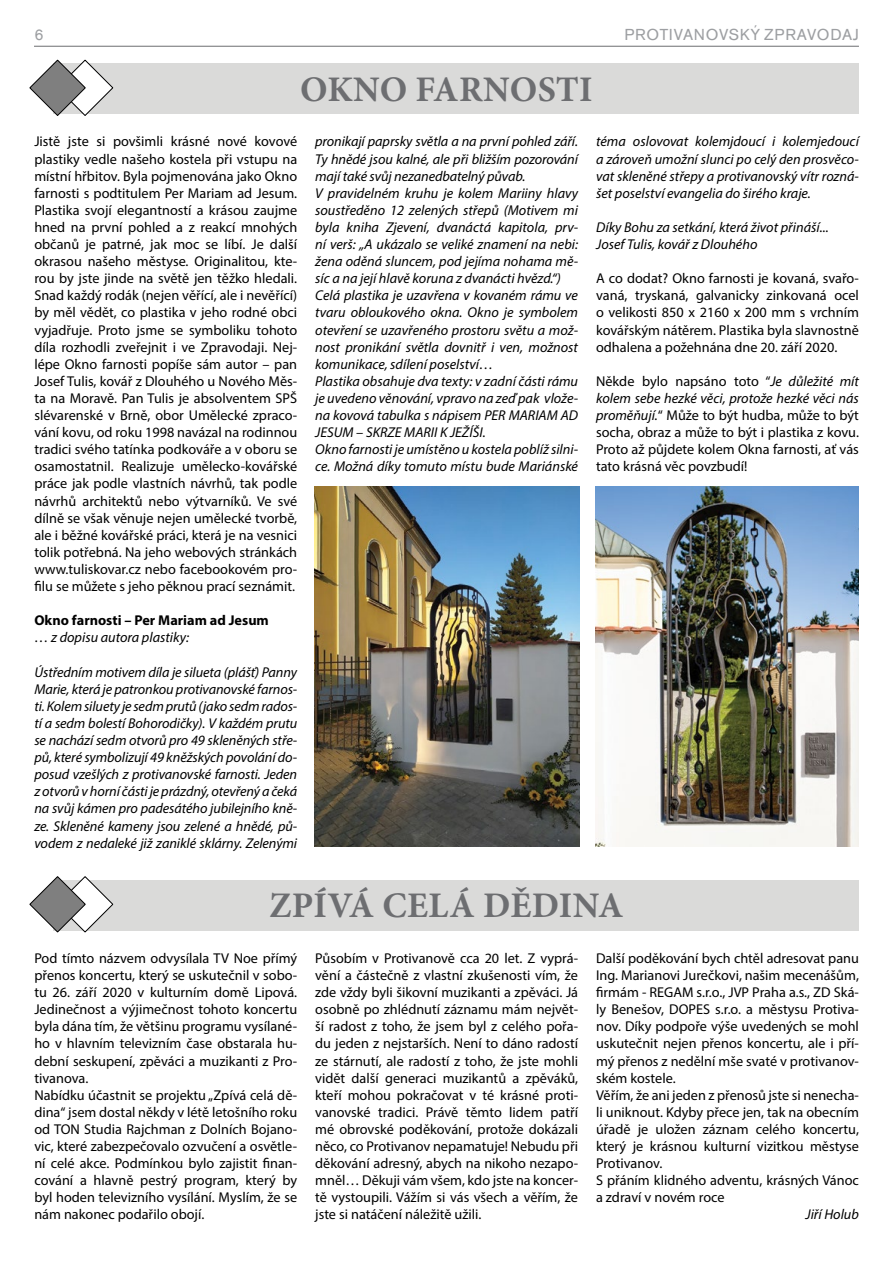
<style>
.page{position:relative;width:893px;height:1263px;background:#fff}
.page>*{position:absolute;margin:0;border:0;box-sizing:border-box;transform-origin:0 0}
.t1{font:700 36px "Minion Pro";letter-spacing:.01em;color:#6d6e71}
.t2{font:16.5px "Accius TEE";letter-spacing:.045em;color:#9d9fa2}
.t3{font:14.25px/17.1px "Myriad Pro";color:#000;text-align:justify}
.t4{font:italic 14.25px/17.1px "Myriad Pro";color:#000;text-align:justify}
.t5{font:700 14.25px "Myriad Pro";color:#000}
.s1{font-style:italic}
</style>
<div class="page">
<hr style="left:34px;top:46px;width:825px;height:1px;background:#6d6e71">
<div style="left:53px;top:64px;width:805px;height:50px;background:#dadad9"></div>
<svg style="left:29px;top:60px;width:84px;height:56px"></svg>
<div style="left:53px;top:880px;width:805px;height:50px;background:#dadad9"></div>
<svg style="left:29px;top:876px;width:84px;height:56px"></svg>
<img style="left:315px;top:486px;width:264px;height:360px">
<img style="left:595px;top:486px;width:264px;height:360px">
<p class="t2" style="left:34px;top:25px;width:11px">6</p>
<p class="t2" style="left:624px;top:25px;width:236px">PROTIVANOVSKÝ ZPRAVODAJ</p>
<h1 class="t1" style="left:300px;top:64px;width:292px">OKNO FARNOSTI</h1>
<p class="t3" style="left:34px;top:133px;width:264px">Jistě jste si povšimli krásné nové kovové plastiky vedle našeho kostela při vstupu na místní hřbitov. Byla pojmenována jako Okno farnosti s podtitulem Per Mariam ad Jesum.<br>Plastika svojí elegantností a krásou zaujme hned na první pohled a z reakcí mnohých občanů je patrné, jak moc se líbí. Je další okrasou našeho městyse. Originalitou, kte&shy;rou by jste jinde na světě jen těžko hledali.<br>Snad každý rodák (nejen věřící, ale i nevěřící) by měl vědět, co plastika v jeho rodné obci vyjadřuje. Proto jsme se symboliku tohoto díla rozhodli zveřejnit i ve Zpravodaji. Nej&shy;lépe Okno farnosti popíše sám autor – pan Josef Tulis, kovář z Dlouhého u Nového Měs&shy;ta na Moravě. Pan Tulis je absolventem SPŠ slévarenské v Brně, obor Umělecké zpraco&shy;vání kovu, od roku 1998 navázal na rodinnou tradici svého tatínka podkováře a v oboru se osamostatnil. Realizuje umělecko-kovářské práce jak podle vlastních návrhů, tak podle návrhů architektů nebo výtvarníků. Ve své dílně se však věnuje nejen umělecké tvorbě, ale i běžné kovářské práci, která je na vesnici tolik potřebná. Na jeho webových stránkách www.tuliskovar.cz nebo facebookovém pro&shy;filu se můžete s jeho pěknou prací seznámit.</p>
<p class="t5" style="left:34px;top:611px;width:236px">Okno farnosti – Per Mariam ad Jesum</p>
<p class="t4" style="left:34px;top:629px;width:156px">… z dopisu autora plastiky:</p>
<p class="t4" style="left:34px;top:663px;width:264px">Ústředním motivem díla je silueta (plášť) Panny Marie, která je patronkou protivanovské farnos&shy;ti. Kolem siluety je sedm prutů (jako sedm rados&shy;tí a sedm bolestí Bohorodičky). V každém prutu se nachází sedm otvorů pro 49 skleněných stře&shy;pů, které symbolizují 49 kněžských povolání do&shy;posud vzešlých z protivanovské farnosti. Jeden z otvorů v horní části je prázdný, otevřený a čeká na svůj kámen pro padesátého jubilejního kně&shy;ze. Skleněné kameny jsou zelené a hnědé, pů&shy;vodem z nedaleké již zaniklé sklárny. Zelenými</p>
<p class="t4" style="left:315px;top:133px;width:264px;text-align:left">pronikají paprsky světla a na první pohled září.<br>Ty hnědé jsou kalné, ale při bližším pozorování mají také svůj nezanedbatelný půvab.<br>V pravidelném kruhu je kolem Mariiny hlavy soustředěno 12 zelených střepů (Motivem mi byla kniha Zjevení, dvanáctá kapitola, prv&shy;ní verš: „A ukázalo se veliké znamení na nebi: žena oděná sluncem, pod jejíma nohama mě&shy;síc a na její hlavě koruna z dvanácti hvězd.“)<br>Celá plastika je uzavřena v kovaném rámu ve tvaru obloukového okna. Okno je symbolem otevření se uzavřeného prostoru světu a mož&shy;nost pronikání světla dovnitř i ven, možnost komunikace, sdílení poselství…<br>Plastika obsahuje dva texty: v zadní části rámu je uvedeno věnování, vpravo na zeď pak vlože&shy;na kovová tabulka s nápisem PER MARIAM AD JESUM – SKRZE MARII K JEŽÍŠI.<br>Okno farnosti je umístěno u kostela poblíž silni&shy;ce. Možná díky tomuto místu bude Mariánské</p>
<p class="t4" style="left:596px;top:133px;width:264px">téma oslovovat kolemjdoucí i kolemjedoucí a zároveň umožní slunci po celý den prosvěco&shy;vat skleněné střepy a protivanovský vítr rozná&shy;šet poselství evangelia do širého kraje.</p>
<p class="t4" style="left:596px;top:218px;width:234px">Díky Bohu za setkání, která život přináší...<br>Josef Tulis, kovář z Dlouhého</p>
<p class="t3" style="left:596px;top:270px;width:264px">A co dodat? Okno farnosti je kovaná, svařo&shy;vaná, tryskaná, galvanicky zinkovaná ocel o velikosti 850 x 2160 x 200 mm s vrchním kovářským nátěrem. Plastika byla slavnostně odhalena a požehnána dne 20. září 2020.</p>
<p class="t3" style="left:596px;top:372px;width:264px">Někde bylo napsáno toto “<span class="s1">Je důležité mít kolem sebe hezké věci, protože hezké věci nás proměňují.</span>“ Může to být hudba, může to být socha, obraz a může to být i plastika z kovu.<br>Proto až půjdete kolem Okna farnosti, ať vás tato krásná věc povzbudí!</p>
<h1 class="t1" style="left:269px;top:880px;width:355px">ZPÍVÁ CELÁ DĚDINA</h1>
<p class="t3" style="left:34px;top:949px;width:264px;text-align:left">Pod tímto názvem odvysílala TV Noe přímý přenos koncertu, který se uskutečnil v sobo&shy;tu 26. září 2020 v kulturním domě Lipová.<br>Jedinečnost a výjimečnost tohoto koncertu byla dána tím, že většinu programu vysílané&shy;ho v hlavním televizním čase obstarala hu&shy;dební seskupení, zpěváci a muzikanti z Pro&shy;tivanova.<br>Nabídku účastnit se projektu „Zpívá celá dě&shy;dina“ jsem dostal někdy v létě letošního roku od TON Studia Rajchman z Dolních Bojano&shy;vic, které zabezpečovalo ozvučení a osvětle&shy;ní celé akce. Podmínkou bylo zajistit finan&shy;cování a hlavně pestrý program, který by byl hoden televizního vysílání. Myslím, že se nám nakonec podařilo obojí.</p>
<p class="t3" style="left:315px;top:949px;width:264px">Působím v Protivanově cca 20 let. Z vyprá&shy;vění a částečně z vlastní zkušenosti vím, že zde vždy byli šikovní muzikanti a zpěváci. Já osobně po zhlédnutí záznamu mám největ&shy;ší radost z toho, že jsem byl z celého pořa&shy;du jeden z nejstarších. Není to dáno radostí ze stárnutí, ale radostí z toho, že jste mohli vidět další generaci muzikantů a zpěváků, kteří mohou pokračovat v té krásné proti&shy;vanovské tradici. Právě těmto lidem patří mé obrovské poděkování, protože dokázali něco, co Protivanov nepamatuje! Nebudu při děkování adresný, abych na nikoho nezapo&shy;mněl… Děkuji vám všem, kdo jste na koncer&shy;tě vystoupili. Vážím si vás všech a věřím, že jste si natáčení náležitě užili.</p>
<p class="t3" style="left:596px;top:949px;width:264px;text-align:left">Další poděkování bych chtěl adresovat panu Ing. Marianovi Jurečkovi, našim mecenášům, firmám - REGAM s.r.o., JVP Praha a.s., ZD Ská&shy;ly Benešov, DOPES s.r.o. a městysu Protiva&shy;nov. Díky podpoře výše uvedených se mohl uskutečnit nejen přenos koncertu, ale i pří&shy;mý přenos z nedělní mše svaté v protivanov&shy;ském kostele.<br>Věřím, že ani jeden z přenosů jste si nenecha&shy;li uniknout. Kdyby přece jen, tak na obecním úřadě je uložen záznam celého koncertu, který je krásnou kulturní vizitkou městyse Protivanov.<br>S přáním klidného adventu, krásných Vánoc a zdraví v novém roce</p>
<p class="t4" style="left:805px;top:1206px;width:55px">Jiří Holub</p>
</div>
